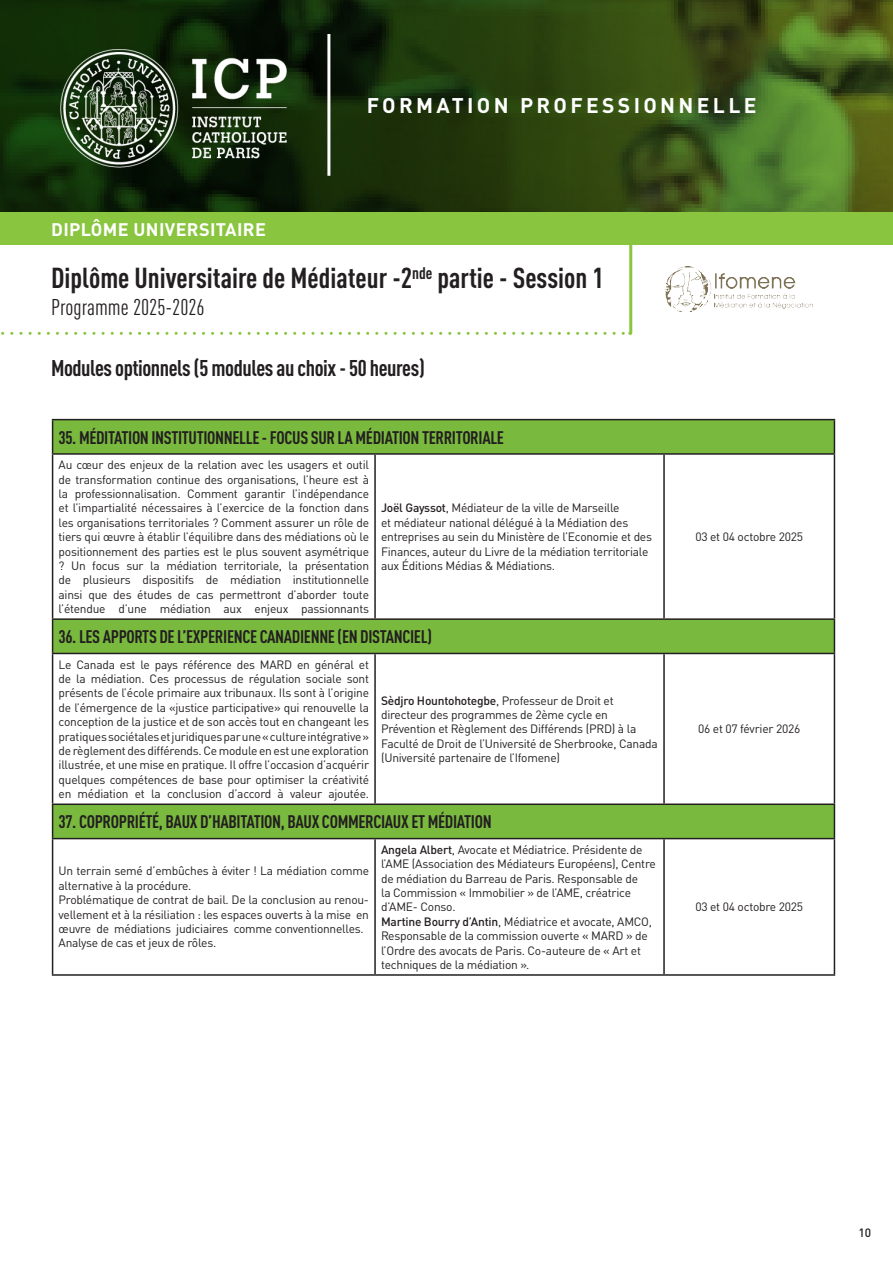
<style>
.page{position:relative;width:893px;height:1263px;background:#fff}
.page>*{position:absolute;margin:0;border:0;box-sizing:border-box;transform-origin:0 0}
.FC_titre_formation{font:700 condensed 28.5px "DINOT";color:#231f20}
.Les_Plus{font:700 condensed 22.5px "DINOT";letter-spacing:-.02em;color:#231f20}
.FC_titre_formation-2{font:condensed 22.5px "DINOT";color:#231f20}
.t1{font:700 21px "DINOT";letter-spacing:.16em;color:#fff}
.Les_Plus-2{font:700 condensed 18px "DINOT";letter-spacing:-.02em;color:#231f20}
.t2{font:700 18px "DINOT";letter-spacing:.02em;color:#fff}
.Les_Plus-3{font:12px/14.4px "DINOT";letter-spacing:-.02em;color:#231f20}
.Les_Plus-4{font:500 12px "DINOT";color:#231f20}
.s1{font-weight:500}
</style>
<div class="page">
<img style="left:0;top:0;width:893px;height:213px">
<div style="left:0;top:213px;width:893px;height:32px;background:#89c53f"></div>
<img style="left:61px;top:50px;width:225px;height:117px">
<hr style="left:327px;top:34px;width:3px;height:142px;background:#fff">
<hr style="left:629px;top:219px;width:3px;height:114px;background:#89c53f">
<svg style="left:1px;top:332px;width:630px;height:3px"></svg>
<img style="left:665px;top:266px;width:147px;height:46px">
<svg style="left:53px;top:420px;width:781px;height:418px"></svg>
<hr style="left:52px;top:419px;width:323px;height:1px;background:#231f20">
<hr style="left:52px;top:420px;width:1px;height:33px;background:#231f20">
<hr style="left:375px;top:419px;width:289px;height:1px;background:#231f20">
<hr style="left:664px;top:419px;width:171px;height:1px;background:#231f20">
<hr style="left:834px;top:420px;width:1px;height:33px;background:#231f20">
<hr style="left:52px;top:453px;width:323px;height:2px;background:#231f20">
<hr style="left:52px;top:455px;width:1px;height:163px;background:#231f20">
<hr style="left:375px;top:453px;width:289px;height:2px;background:#231f20">
<hr style="left:374px;top:455px;width:2px;height:163px;background:#231f20">
<hr style="left:664px;top:453px;width:171px;height:2px;background:#231f20">
<hr style="left:663px;top:455px;width:2px;height:163px;background:#231f20">
<hr style="left:834px;top:455px;width:1px;height:163px;background:#231f20">
<hr style="left:52px;top:618px;width:323px;height:2px;background:#231f20">
<hr style="left:52px;top:620px;width:1px;height:33px;background:#231f20">
<hr style="left:375px;top:618px;width:289px;height:2px;background:#231f20">
<hr style="left:664px;top:618px;width:171px;height:2px;background:#231f20">
<hr style="left:834px;top:620px;width:1px;height:33px;background:#231f20">
<hr style="left:52px;top:653px;width:323px;height:1px;background:#231f20">
<hr style="left:52px;top:654px;width:1px;height:149px;background:#231f20">
<hr style="left:375px;top:653px;width:289px;height:1px;background:#231f20">
<hr style="left:374px;top:654px;width:2px;height:149px;background:#231f20">
<hr style="left:664px;top:653px;width:171px;height:1px;background:#231f20">
<hr style="left:663px;top:654px;width:2px;height:149px;background:#231f20">
<hr style="left:834px;top:654px;width:1px;height:149px;background:#231f20">
<hr style="left:52px;top:803px;width:323px;height:2px;background:#231f20">
<hr style="left:52px;top:805px;width:1px;height:33px;background:#231f20">
<hr style="left:375px;top:803px;width:289px;height:2px;background:#231f20">
<hr style="left:664px;top:803px;width:171px;height:2px;background:#231f20">
<hr style="left:834px;top:805px;width:1px;height:33px;background:#231f20">
<hr style="left:52px;top:838px;width:323px;height:1px;background:#231f20">
<hr style="left:52px;top:839px;width:1px;height:135px;background:#231f20">
<hr style="left:375px;top:838px;width:289px;height:1px;background:#231f20">
<hr style="left:374px;top:839px;width:2px;height:135px;background:#231f20">
<hr style="left:664px;top:838px;width:171px;height:1px;background:#231f20">
<hr style="left:663px;top:839px;width:2px;height:135px;background:#231f20">
<hr style="left:834px;top:839px;width:1px;height:135px;background:#231f20">
<hr style="left:52px;top:974px;width:323px;height:2px;background:#231f20">
<hr style="left:375px;top:974px;width:289px;height:2px;background:#231f20">
<hr style="left:664px;top:974px;width:171px;height:2px;background:#231f20">
<p class="t2" style="left:51px;top:218px;width:216px">DIPLÔME UNIVERSITAIRE</p>
<p class="t1" style="left:367px;top:92px;width:391px">FORMATION PROFESSIONNELLE</p>
<p class="FC_titre_formation" style="left:51px;top:261px;width:554px">Diplôme Universitaire de Médiateur -2<sup>nde</sup> partie - Session 1</p>
<p class="FC_titre_formation-2" style="left:51px;top:294px;width:155px">Programme 2025-2026</p>
<p class="Les_Plus" style="left:51px;top:354px;width:375px">Modules optionnels (5 modules au choix - 50 heures)</p>
<p class="Les_Plus-2" style="left:59px;top:426px;width:447px">35. MÉDITATION INSTITUTIONNELLE - FOCUS SUR LA MÉDIATION TERRITORIALE</p>
<p class="Les_Plus-3" style="left:59px;top:457px;width:312px;text-align:justify">Au cœur des enjeux de la relation avec les usagers et outil de transformation continue des organisations, l’heure est à la professionnalisation. Comment garantir l’indépendance et l’impartialité nécessaires à l’exercice de la fonction dans les organisations territoriales ? Comment assurer un rôle de tiers qui œuvre à établir l’équilibre dans des médiations où le positionnement des parties est le plus souvent asymétrique ? Un focus sur la médiation territoriale, la présentation de plusieurs dispositifs de médiation institutionnelle ainsi que des études de cas permettront d’aborder toute l’étendue d’une médiation aux enjeux passionnants</p>
<p class="Les_Plus-3" style="left:381px;top:501px;width:272px"><span class="s1">Joël Gayssot</span>, Médiateur de la ville de Marseille<br>et médiateur national délégué à la Médiation des entreprises au sein du Ministère de l’Economie et des Finances, auteur du Livre de la médiation territoriale aux Éditions Médias &amp; Médiations.</p>
<p class="Les_Plus-2" style="left:59px;top:626px;width:375px">36. LES APPORTS DE L’EXPERIENCE CANADIENNE (EN DISTANCIEL)</p>
<p class="Les_Plus-3" style="left:59px;top:657px;width:312px;text-align:justify">Le Canada est le pays référence des MARD en général et de la médiation. Ces processus de régulation sociale sont présents de l’école primaire aux tribunaux. Ils sont à l’origine de l’émergence de la «justice participative» qui renouvelle la conception de la justice et de son accès tout en changeant les pratiques sociétales et juridiques par une « culture intégrative » de règlement des différends. Ce module en est une exploration illustrée, et une mise en pratique. Il offre l’occasion d’acquérir quelques compétences de base pour optimiser la créativité en médiation et la conclusion d’accord à valeur ajoutée.</p>
<p class="Les_Plus-3" style="left:381px;top:693px;width:278px"><span class="s1">Sèdjro Hountohotegbe</span>, Professeur de Droit et directeur des programmes de 2ème cycle en Prévention et Règlement des Différends (PRD) à la Faculté de Droit de l’Université de Sherbrooke, Canada (Université partenaire de l’Ifomene)</p>
<p class="Les_Plus-2" style="left:59px;top:811px;width:435px">37. COPROPRIÉTÉ, BAUX D’HABITATION, BAUX COMMERCIAUX ET MÉDIATION</p>
<p class="Les_Plus-3" style="left:59px;top:864px;width:312px">Un terrain semé d’embûches à éviter ! La médiation comme alternative à la procédure.</p>
<p class="Les_Plus-3" style="left:59px;top:892px;width:312px;text-align:justify">Problématique de contrat de bail. De la conclusion au renou&shy;vellement et à la résiliation : les espaces ouverts à la mise en œuvre de médiations judiciaires comme conventionnelles.</p>
<p class="Les_Plus-3" style="left:59px;top:936px;width:159px">Analyse de cas et jeux de rôles.</p>
<p class="Les_Plus-3" style="left:381px;top:842px;width:276px"><span class="s1">Angela Albert</span>, Avocate et Médiatrice. Présidente de l’AME (Association des Médiateurs Européens), Centre de médiation du Barreau de Paris. Responsable de<br>la Commission « Immobilier » de l’AME, créatrice d’AME- Conso.</p>
<p class="Les_Plus-3" style="left:381px;top:914px;width:272px"><span class="s1">Martine Bourry d’Antin</span>, Médiatrice et avocate, AMCO, Responsable de la commission ouverte « MARD » de l’Ordre des avocats de Paris. Co-auteure de « Art et techniques de la médiation ».</p>
<p class="Les_Plus-3" style="left:695px;top:529px;width:109px">03 et 04 octobre 2025</p>
<p class="Les_Plus-3" style="left:698px;top:722px;width:104px">06 et 07 février 2026</p>
<p class="Les_Plus-3" style="left:695px;top:900px;width:109px">03 et 04 octobre 2025</p>
<p class="Les_Plus-4" style="left:858px;top:1225px;width:14px">10</p>
</div>
